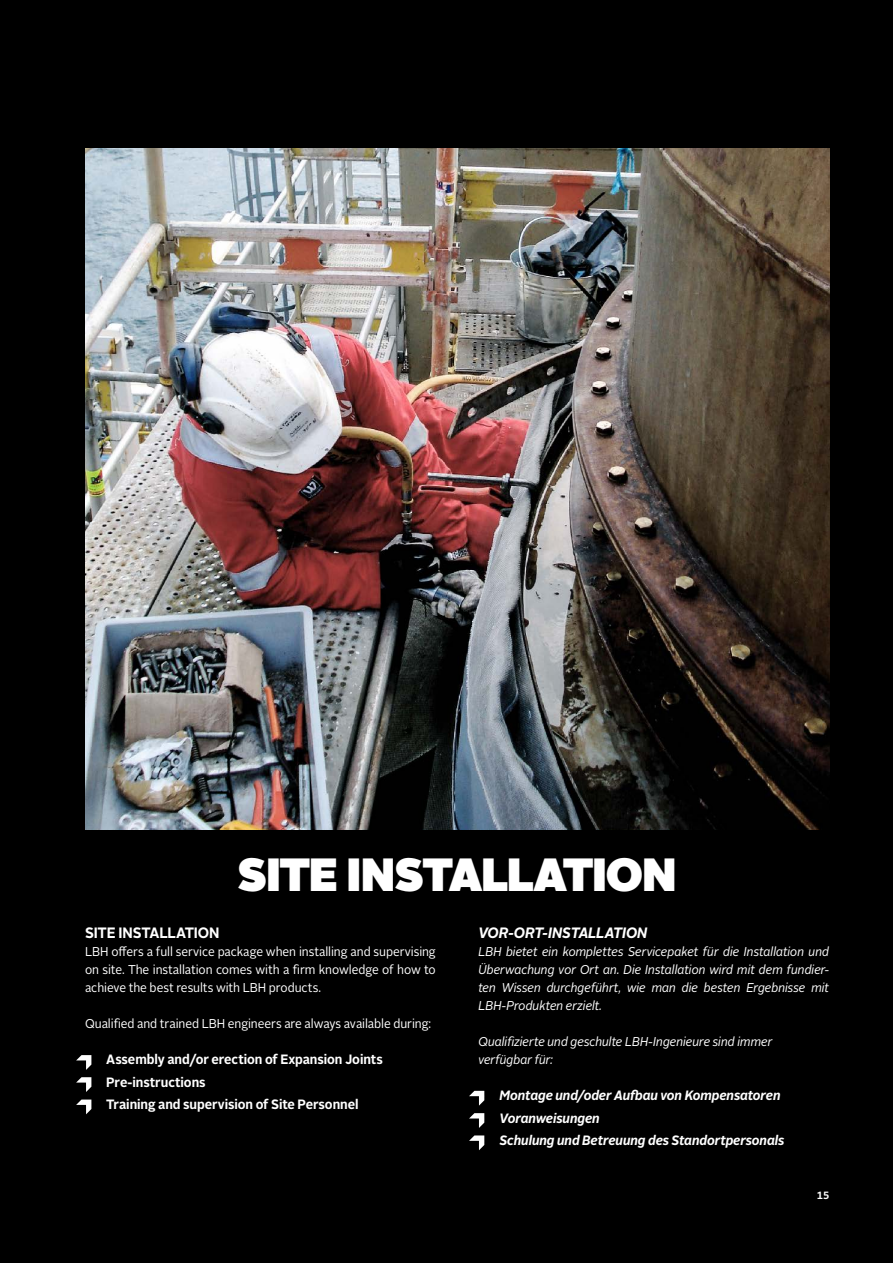
<style>
.page{position:relative;width:893px;height:1263px;background:#000}
.page>*{position:absolute;margin:0;border:0;box-sizing:border-box;transform-origin:0 0}
.t1{font:900 46.5px "Alright Sans";letter-spacing:-.035em;color:#fff}
.t2{font:italic 700 15px "Alright Sans";letter-spacing:-.015em;color:#fff;scale:.94 1}
.t3{font:700 15px "Alright Sans";letter-spacing:-.015em;color:#fff;scale:.94 1}
.t4{font:700 13.5px "Alright Sans";letter-spacing:-.005em;color:#fff;scale:.94 1}
.t5{font:italic 700 13.5px "Alright Sans";letter-spacing:-.01em;color:#fff;scale:.94 1}
.t6{font:italic 12.75px/18px "Alright Sans";letter-spacing:-.01em;color:#fff;text-align:justify;scale:.94 1}
.t7{font:12.75px/18px "Alright Sans";letter-spacing:-.005em;color:#fff;text-align:justify;scale:.94 1}
.t8{font:700 10.5px "Alright Sans";color:#fff;scale:.94 1}
</style>
<div class="page">
<img style="left:85px;top:149px;width:744px;height:680px">
<svg style="left:76px;top:1055px;width:15px;height:15px"></svg>
<svg style="left:76px;top:1077px;width:15px;height:15px"></svg>
<svg style="left:76px;top:1099px;width:15px;height:15px"></svg>
<svg style="left:469px;top:1091px;width:15px;height:14px"></svg>
<svg style="left:469px;top:1113px;width:15px;height:15px"></svg>
<svg style="left:469px;top:1135px;width:15px;height:15px"></svg>
<h1 class="t1" style="left:237px;top:841px;width:441px">SITE INSTALLATION</h1>
<p class="t3" style="left:85px;top:923px;width:145px">SITE INSTALLATION</p>
<p class="t7" style="left:85px;top:943px;width:375px">LBH offers a full service package when installing and supervising on site. The installation comes with a firm knowledge of how to achieve the best results with LBH products.</p>
<p class="t7" style="left:85px;top:1015px;width:370px">Qualified and trained LBH engineers are always available during:</p>
<p class="t4" style="left:85px;top:1050px;width:318px">• Assembly and/or erection of Expansion Joints</p>
<p class="t4" style="left:85px;top:1072px;width:130px">• Pre-instructions</p>
<p class="t4" style="left:85px;top:1095px;width:292px">• Training and supervision of Site Personnel</p>
<p class="t2" style="left:478px;top:923px;width:181px">VOR-ORT-INSTALLATION</p>
<p class="t6" style="left:478px;top:943px;width:375px">LBH bietet ein komplettes Servicepaket für die Installation und Überwachung vor Ort an. Die Installation wird mit dem fundier&shy;ten Wissen durchgeführt, wie man die besten Ergebnisse mit LBH-Produkten erzielt.</p>
<p class="t6" style="left:478px;top:1033px;width:314px">Qualifizierte und geschulte LBH-Ingenieure sind immer verfügbar für:</p>
<p class="t5" style="left:478px;top:1086px;width:323px">• Montage und/oder Aufbau von Kompensatoren</p>
<p class="t5" style="left:478px;top:1108px;width:131px">• Voranweisungen</p>
<p class="t5" style="left:478px;top:1131px;width:327px">• Schulung und Betreuung des Standortpersonals</p>
<p class="t8" style="left:817px;top:1187px;width:15px">15</p>
</div>
